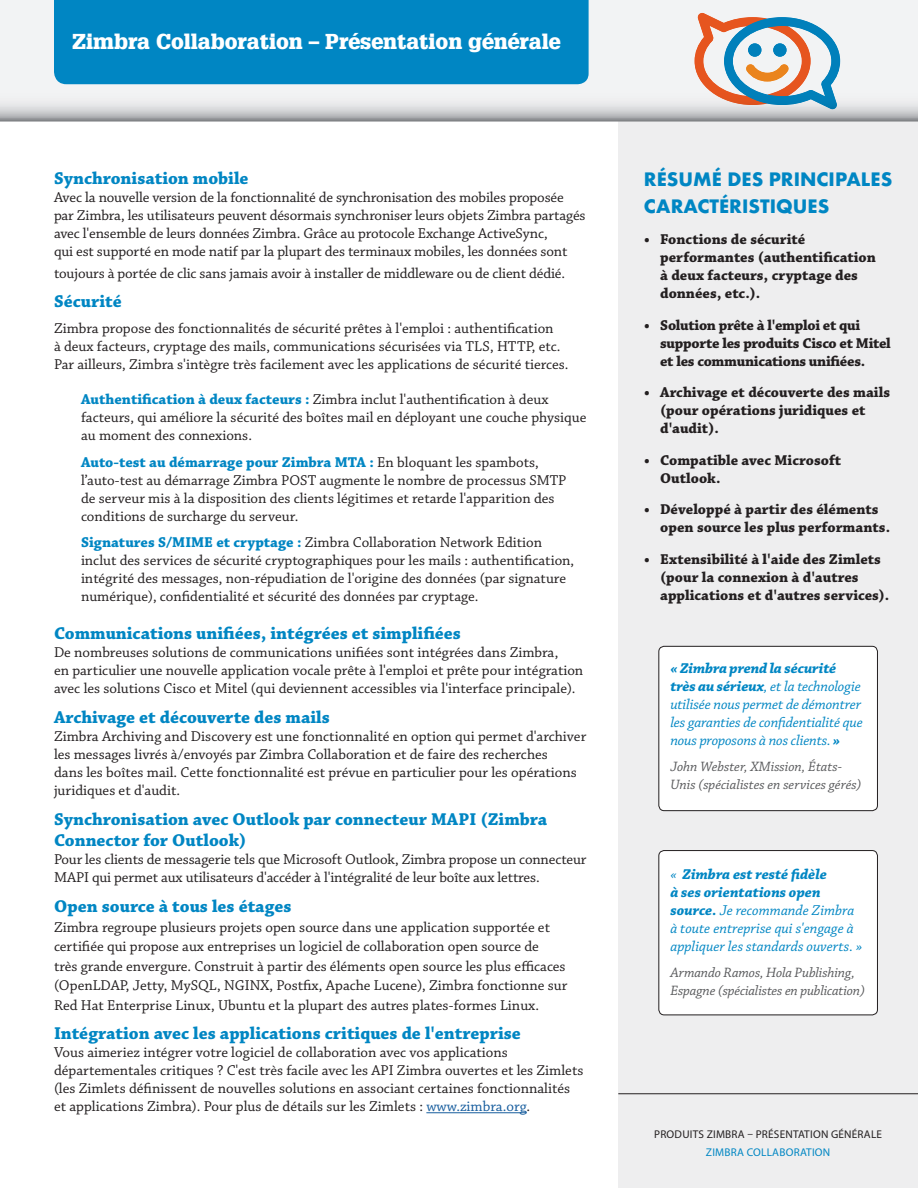
<style>
.page{position:relative;width:918px;height:1188px;background:#fff}
.page>*{position:absolute;margin:0;border:0;box-sizing:border-box;transform-origin:0 0}
.Subpage_Title{font:900 21px "Glypha 75";color:#fff}
.Subheading{font:700 18px/21.6px "Chaparral Pro";color:#0086c3}
.Bulleted_Description{font:700 18px/27px "Futura";color:#0086c3}
.Body_Copy{font:700 18px "Chaparral Pro";letter-spacing:.005em;color:#0086c3}
.Body_Copy-2{font:15px/18px "Chaparral Pro";color:#231f20}
.Bulleted_Description-2{font:700 15px/18px "Chaparral Pro";color:#231f20}
.Sidebar_Quote{font:italic 15px/18px "Chaparral Pro";letter-spacing:-.005em;color:#0086c3}
.Bulleted_Description-3{font:700 15px/18px "Chaparral Pro";letter-spacing:-.02em;color:#231f20}
.Sidebar_Attribution{font:italic 14.25px/18px "Chaparral Pro";letter-spacing:-.005em;color:#57585a}
.Document_Name{font:11.25px/18px "Myriad Pro";letter-spacing:.02em;color:#231f20;text-align:center}
.s1{font-weight:700;color:#0086c3}
.s2{color:#175d9e}
.s3{font-weight:700}
.s4{color:#0086c3}
</style>
<div class="page">
<div style="left:618px;top:91px;width:300px;height:1097px;background:#eeeeef"></div>
<svg style="left:0;top:0;width:918px;height:122px"></svg>
<svg style="left:695px;top:13px;width:145px;height:96px"></svg>
<div style="left:54px;top:0;width:535px;height:84px;background:#0086c3"></div>
<hr style="left:426px;top:1112px;width:101px;height:1px;background:#175d9e">
<div style="left:659px;top:851px;width:218px;height:164px;background:#fff;border-radius:5px"></div>
<div style="left:659px;top:850px;width:219px;height:165px;border:1px solid #231f20;border-radius:5px"></div>
<hr style="left:618px;top:1093px;width:300px;height:1px;background:#231f20">
<div style="left:659px;top:646px;width:218px;height:165px;background:#fff;border-radius:5px"></div>
<div style="left:659px;top:646px;width:219px;height:165px;border:1px solid #231f20;border-radius:5px"></div>
<p class="Subpage_Title" style="left:72px;top:29px;width:490px">Zimbra Collaboration – Présentation générale</p>
<p class="Subheading" style="left:54px;top:168px;width:196px">Synchronisation mobile</p>
<p class="Body_Copy-2" style="left:54px;top:189px;width:533px">Avec la nouvelle version de la fonctionnalité de synchronisation des mobiles proposée par Zimbra, les utilisateurs peuvent désormais synchroniser leurs objets Zimbra partagés avec l'ensemble de leurs données Zimbra. Grâce au protocole Exchange ActiveSync,<br>qui est supporté en mode natif par la plupart des terminaux mobiles, les données sont</p>
<p class="Body_Copy-2" style="left:54px;top:264px;width:513px">toujours à portée de clic sans jamais avoir à installer de middleware ou de client dédié.</p>
<p class="Body_Copy" style="left:54px;top:291px;width:69px">Sécurité</p>
<p class="Body_Copy-2" style="left:54px;top:320px;width:516px">Zimbra propose des fonctionnalités de sécurité prêtes à l'emploi : authentification<br>à deux facteurs, cryptage des mails, communications sécurisées via TLS, HTTP, etc.<br>Par ailleurs, Zimbra s'intègre très facilement avec les applications de sécurité tierces.</p>
<p class="Body_Copy-2" style="left:81px;top:391px;width:507px"><span class="s1">Authentification à deux facteurs :</span> Zimbra inclut l'authentification à deux facteurs, qui améliore la sécurité des boîtes mail en déployant une couche physique au moment des connexions.</p>
<p class="Body_Copy-2" style="left:81px;top:453px;width:487px"><span class="s1">Auto-test au démarrage pour Zimbra MTA :</span> En bloquant les spambots, l’auto-test au démarrage Zimbra POST augmente le nombre de processus SMTP de serveur mis à la disposition des clients légitimes et retarde l'apparition des conditions de surcharge du serveur.</p>
<p class="Body_Copy-2" style="left:81px;top:534px;width:495px"><span class="s1">Signatures S/MIME et cryptage :</span> Zimbra Collaboration Network Edition inclut des services de sécurité cryptographiques pour les mails : authentification, intégrité des messages, non-répudiation de l'origine des données (par signature numérique), confidentialité et sécurité des données par cryptage.</p>
<p class="Subheading" style="left:54px;top:624px;width:409px">Communications unifiées, intégrées et simplifiées</p>
<p class="Body_Copy-2" style="left:54px;top:644px;width:531px">De nombreuses solutions de communications unifiées sont intégrées dans Zimbra,<br>en particulier une nouvelle application vocale prête à l'emploi et prête pour intégration avec les solutions Cisco et Mitel (qui deviennent accessibles via l'interface principale).</p>
<p class="Subheading" style="left:54px;top:707px;width:277px">Archivage et découverte des mails</p>
<p class="Body_Copy-2" style="left:54px;top:728px;width:534px">Zimbra Archiving and Discovery est une fonctionnalité en option qui permet d'archiver les messages livrés à/envoyés par Zimbra Collaboration et de faire des recherches<br>dans les boîtes mail. Cette fonctionnalité est prévue en particulier pour les opérations juridiques et d'audit.</p>
<p class="Subheading" style="left:54px;top:809px;width:495px">Synchronisation avec Outlook par connecteur MAPI (Zimbra<br>Connector for Outlook)</p>
<p class="Body_Copy-2" style="left:54px;top:851px;width:534px">Pour les clients de messagerie tels que Microsoft Outlook, Zimbra propose un connecteur<br>MAPI qui permet aux utilisateurs d'accéder à l'intégralité de leur boîte aux lettres.</p>
<p class="Subheading" style="left:54px;top:896px;width:239px">Open source à tous les étages</p>
<p class="Body_Copy-2" style="left:54px;top:918px;width:515px;line-height:19.5px">Zimbra regroupe plusieurs projets open source dans une application supportée et certifiée qui propose aux entreprises un logiciel de collaboration open source de<br>très grande envergure. Construit à partir des éléments open source les plus efficaces (OpenLDAP, Jetty, MySQL, NGINX, Postfix, Apache Lucene), Zimbra fonctionne sur Red Hat Enterprise Linux, Ubuntu et la plupart des autres plates-formes Linux.</p>
<p class="Subheading" style="left:54px;top:1023px;width:468px">Intégration avec les applications critiques de l'entreprise</p>
<p class="Body_Copy-2" style="left:54px;top:1044px;width:531px">Vous aimeriez intégrer votre logiciel de collaboration avec vos applications départementales critiques ? C'est très facile avec les API Zimbra ouvertes et les Zimlets (les Zimlets définissent de nouvelles solutions en associant certaines fonctionnalités et applications Zimbra). Pour plus de détails sur les Zimlets : <span class="s2">www.zimbra.org</span>.</p>
<p class="Bulleted_Description" style="left:644px;top:165px;width:250px">RÉSUMÉ DES PRINCIPALES<br>CARACTÉRISTIQUES</p>
<p class="Bulleted_Description-2" style="left:660px;top:231px;width:217px;text-indent:-16px">• Fonctions de sécurité performantes (authentification à deux facteurs, cryptage des données, etc.).</p>
<p class="Bulleted_Description-3" style="left:660px;top:316px;width:232px;text-indent:-16px">• Solution prête à l'emploi et qui supporte les produits Cisco et Mitel et les communications unifiées.</p>
<p class="Bulleted_Description-2" style="left:660px;top:384px;width:231px;text-indent:-16px">• Archivage et découverte des mails (pour opérations juridiques et d'audit).</p>
<p class="Bulleted_Description-2" style="left:660px;top:451px;width:183px;text-indent:-16px">• Compatible avec Microsoft<br>Outlook.</p>
<p class="Bulleted_Description-2" style="left:660px;top:501px;width:232px;text-indent:-16px">• Développé à partir des éléments open source les plus performants.</p>
<p class="Bulleted_Description-2" style="left:660px;top:550px;width:231px;text-indent:-16px">• Extensibilité à l'aide des Zimlets (pour la connexion à d'autres applications et d'autres services).</p>
<p class="Sidebar_Quote" style="left:670px;top:660px;width:194px"><span class="s3">« Zimbra prend la sécurité très au sérieux</span>, et la technologie utilisée nous permet de démontrer les garanties de confidentialité que nous proposons à nos clients. <span class="s3">»</span></p>
<p class="Sidebar_Attribution" style="left:670px;top:758px;width:193px">John Webster, XMission, États-<br>Unis (spécialistes en services gérés)</p>
<p class="Sidebar_Quote" style="left:670px;top:866px;width:193px">« <span class="s3">Zimbra est resté fidèle<br>à ses orientations open source.</span> Je recommande Zimbra à toute entreprise qui s'engage à appliquer les standards ouverts. »</p>
<p class="Sidebar_Attribution" style="left:670px;top:964px;width:196px">Armando Ramos, Hola Publishing,<br>Espagne (spécialistes en publication)</p>
<p class="Document_Name" style="left:654px;top:1125px;width:230px">PRODUITS ZIMBRA – PRÉSENTATION GÉNÉRALE<br><span class="s4">ZIMBRA COLLABORATION</span></p>
</div>
